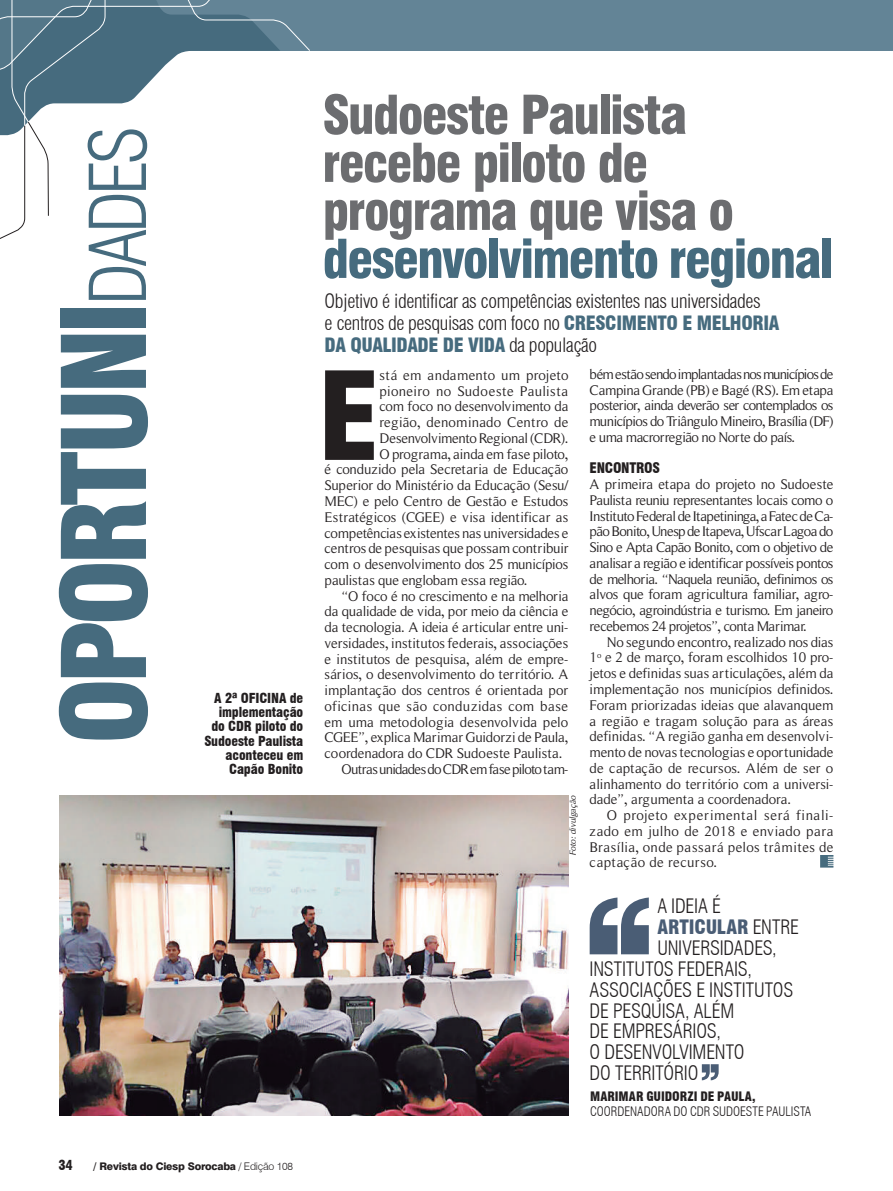
<style>
.page{position:relative;width:893px;height:1191px;background:#fff}
.page>*{position:absolute;margin:0;border:0;box-sizing:border-box;transform-origin:0 0}
.t1{font:900 condensed 118.95px "Swiss 721 BT";color:#231f20}
.t2{font:900 condensed 113.25px "Swiss 721 BT";letter-spacing:-.06em;color:#466b7e}
.t3{font:900 condensed 52.05px/48px "Swiss 721 BT";letter-spacing:-.035em;color:#6c6d70}
.t4{font:900 condensed 52.05px "Swiss 721 BT";letter-spacing:-.035em;color:#466b7e}
.t5{font:300 condensed 19.5px "Swiss 721 BT";letter-spacing:-.01em;color:#231f20}
.t6{font:900 condensed 19.5px "Swiss 721 BT";color:#4a5d75}
.t7{font:300 condensed 19.35px/21.8px "Swiss 721 BT";letter-spacing:-.02em;color:#231f20}
.t8{font:14.25px/15.8px "Roman Serif";letter-spacing:-.01em;color:#231f20;text-align:justify}
.t9{font:14.25px "Roman Serif";letter-spacing:.015em;color:#231f20}
.t10{font:14.25px "Roman Serif";letter-spacing:-.055em;color:#231f20}
.t11{font:14.25px "Roman Serif";letter-spacing:-.03em;color:#231f20}
.t12{font:14.25px "Roman Serif";letter-spacing:.02em;color:#231f20}
.t13{font:14.25px "Roman Serif";letter-spacing:.01em;color:#231f20}
.t14{font:900 condensed 14.25px "Swiss 721 BT";letter-spacing:-.02em;color:#231f20}
.t15{font:900 condensed 13.5px/14.2px "Swiss 721 BT";letter-spacing:-.01em;color:#231f20;text-align:right}
.t16{font:300 condensed 12.75px "Swiss 721 BT";letter-spacing:-.005em;color:#231f20}
.t17{font:900 condensed 12.75px "Swiss 721 BT";letter-spacing:-.005em;color:#231f20}
.t18{font:800 10.5px "Swiss 721 BT";letter-spacing:-.02em;color:#231f20}
.t19{font:italic 9px "Roman Serif";color:#231f20}
.s1{font-weight:300;font-size:76.8px}
.s2{font-weight:300}
.s3{font-weight:900;color:#466b7e}
.s4{font-weight:300;color:#231f20}
</style>
<div class="page">
<img style="left:59px;top:795px;width:509px;height:320px">
<div style="left:0;top:0;width:893px;height:51px;background:#638496"></div>
<svg style="left:0;top:0;width:310px;height:239px"></svg>
<svg style="left:820px;top:855px;width:13px;height:12px"></svg>
<svg style="left:590px;top:897px;width:59px;height:57px"></svg>
<svg style="left:702px;top:1064px;width:17px;height:16px"></svg>
<h2 class="t2" style="left:37px;top:745px;width:620px;rotate:-90deg">OPORTUNI<span class="s1">DADES</span></h2>
<p class="t15" style="left:204px;top:691px;width:100px">A 2ª OFICINA de implementação do CDR piloto do<br>Sudoeste Paulista aconteceu em<br>Capão Bonito</p>
<p class="t15" style="left:58px;top:1157px;width:16px">34</p>
<p class="t18" style="left:93px;top:1159px;width:201px">/ Revista do Ciesp Sorocaba <span class="s2">/ Edição 108</span></p>
<h3 class="t3" style="left:322px;top:91px;width:413px">Sudoeste Paulista recebe piloto de programa que visa o</h3>
<h3 class="t4" style="left:322px;top:228px;width:512px">desenvolvimento regional</h3>
<h3 class="t7" style="left:325px;top:290px;width:456px">Objetivo é identificar as competências existentes nas universidades<br>e centros de pesquisas com foco no <span class="s3">CRESCIMENTO E MELHORIA<br>DA QUALIDADE DE VIDA</span> da população</h3>
<p class="t9" style="left:379px;top:367px;width:190px">stá em andamento um projeto</p>
<p class="t12" style="left:379px;top:382px;width:190px">pioneiro no Sudoeste Paulista</p>
<p class="t8" style="left:379px;top:398px;width:190px">com foco no desenvolvimento da</p>
<p class="t13" style="left:379px;top:414px;width:190px">região, denominado Centro de</p>
<p class="t11" style="left:379px;top:430px;width:190px">Desenvolvimento Regional (CDR).</p>
<p class="t8" style="left:379px;top:446px;width:190px">O programa, ainda em fase piloto,</p>
<p class="t8" style="left:325px;top:461px;width:245px">é conduzido pela Secretaria de Educação</p>
<p class="t8" style="left:325px;top:477px;width:245px">Superior do Ministério da Educação (Sesu/</p>
<p class="t8" style="left:325px;top:493px;width:245px">MEC) e pelo Centro de Gestão e Estudos</p>
<p class="t8" style="left:325px;top:509px;width:245px">Estratégicos (CGEE) e visa identificar as</p>
<p class="t8" style="left:325px;top:524px;width:245px">competências existentes nas universidades e</p>
<p class="t8" style="left:325px;top:540px;width:245px">centros de pesquisas que possam contribuir</p>
<p class="t8" style="left:325px;top:556px;width:245px">com o desenvolvimento dos 25 municípios</p>
<p class="t8" style="left:325px;top:572px;width:204px">paulistas que englobam essa região.</p>
<p class="t8" style="left:342px;top:587px;width:228px">“O foco é no crescimento e na melhoria</p>
<p class="t8" style="left:325px;top:603px;width:245px">da qualidade de vida, por meio da ciência e</p>
<p class="t8" style="left:325px;top:619px;width:245px">da tecnologia. A ideia é articular entre uni-</p>
<p class="t8" style="left:325px;top:635px;width:245px">versidades, institutos federais, associações</p>
<p class="t8" style="left:325px;top:650px;width:245px">e institutos de pesquisa, além de empre-</p>
<p class="t8" style="left:325px;top:666px;width:245px">sários, o desenvolvimento do território. A</p>
<p class="t8" style="left:325px;top:682px;width:245px">implantação dos centros é orientada por</p>
<p class="t9" style="left:325px;top:697px;width:245px">oficinas que são conduzidas com base</p>
<p class="t8" style="left:325px;top:713px;width:245px">em uma metodologia desenvolvida pelo</p>
<p class="t8" style="left:325px;top:729px;width:245px">CGEE”, explica Marimar Guidorzi de Paula,</p>
<p class="t8" style="left:325px;top:745px;width:239px">coordenadora do CDR Sudoeste Paulista.</p>
<p class="t10" style="left:342px;top:760px;width:228px">Outras unidades do CDR em fase piloto tam-</p>
<h1 class="t1" style="left:318px;top:345px;width:63px">E</h1>
<p class="t19" style="left:567px;top:855px;width:61px;rotate:-90deg">Foto: divulgação</p>
<p class="t8" style="left:590px;top:366px;width:245px">bém estão sendo implantadas nos municípios de Campina Grande (PB) e Bagé (RS). Em etapa posterior, ainda deverão ser contemplados os municípios do Triângulo Mineiro, Brasília (DF) e uma macrorregião no Norte do país.</p>
<p class="t14" style="left:590px;top:460px;width:72px">ENCONTROS</p>
<p class="t8" style="left:590px;top:476px;width:245px">A primeira etapa do projeto no Sudoeste Paulista reuniu representantes locais como o Instituto Federal de Itapetininga, a Fatec de Ca&shy;pão Bonito, Unesp de Itapeva, Ufscar Lagoa do Sino e Apta Capão Bonito, com o objetivo de analisar a região e identificar possíveis pontos de melhoria. “Naquela reunião, definimos os alvos que foram agricultura familiar, agro&shy;negócio, agroindústria e turismo. Em janeiro recebemos 24 projetos”, conta Marimar.</p>
<p class="t8" style="left:590px;top:634px;width:245px;text-indent:17px">No segundo encontro, realizado nos dias 1<sup>o</sup> e 2 de março, foram escolhidos 10 pro&shy;jetos e definidas suas articulações, além da implementação nos municípios definidos.<br>Foram priorizadas ideias que alavanquem a região e tragam solução para as áreas definidas. “A região ganha em desenvolvi&shy;mento de novas tecnologias e oportunidade de captação de recursos. Além de ser o alinhamento do território com a universi&shy;dade”, argumenta a coordenadora.</p>
<p class="t8" style="left:590px;top:807px;width:245px;text-indent:17px">O projeto experimental será finali&shy;zado em julho de 2018 e enviado para Brasília, onde passará pelos trâmites de captação de recurso.</p>
<h3 class="t5" style="left:657px;top:894px;width:65px">A IDEIA É</h3>
<h3 class="t6" style="left:657px;top:915px;width:143px">ARTICULAR <span class="s4">ENTRE</span></h3>
<h3 class="t5" style="left:657px;top:936px;width:121px">UNIVERSIDADES,</h3>
<h3 class="t5" style="left:590px;top:957px;width:164px">INSTITUTOS FEDERAIS,</h3>
<h3 class="t5" style="left:590px;top:978px;width:205px">ASSOCIAÇÕES E INSTITUTOS</h3>
<h3 class="t5" style="left:590px;top:998px;width:146px">DE PESQUISA, ALÉM</h3>
<h3 class="t5" style="left:590px;top:1019px;width:133px">DE EMPRESÁRIOS,</h3>
<h3 class="t5" style="left:590px;top:1040px;width:156px">O DESENVOLVIMENTO</h3>
<h3 class="t5" style="left:590px;top:1061px;width:110px">DO TERRITÓRIO</h3>
<p class="t17" style="left:590px;top:1088px;width:167px">MARIMAR GUIDORZI DE PAULA,</p>
<p class="t16" style="left:590px;top:1103px;width:223px">COORDENADORA DO CDR SUDOESTE PAULISTA</p>
</div>
